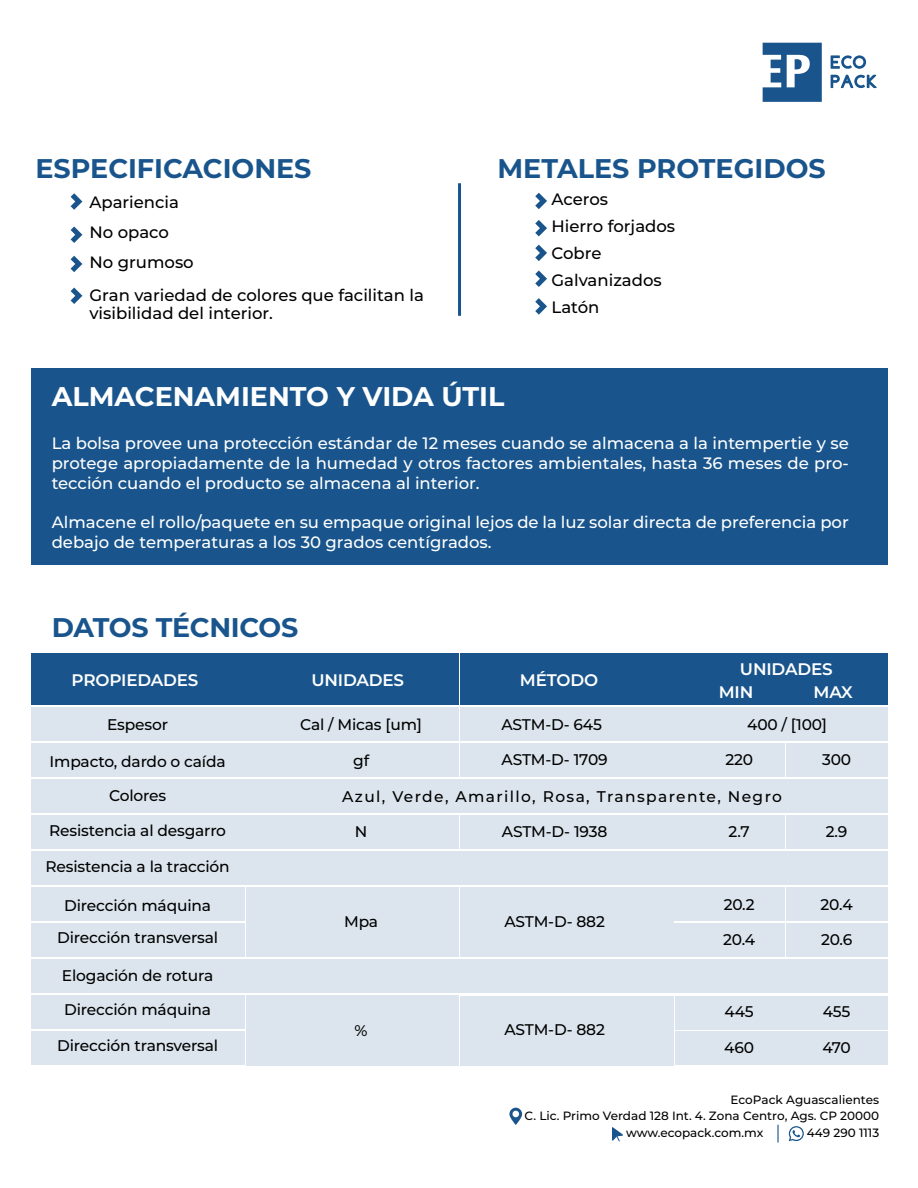
<style>
.page{position:relative;width:918px;height:1188px;background:#fff}
.page>*{position:absolute;margin:0;border:0;box-sizing:border-box;transform-origin:0 0}
.t1{font:700 27px "Montserrat";color:#19558c}
.t2{font:700 27px "Montserrat";color:#fff}
.t3{font:600 16.8px/22.6px "Montserrat";letter-spacing:-.01em;color:#fff}
.t4{font:500 16.5px/19.8px "Montserrat";color:#fff;text-align:justify}
.t5{font:500 16.5px/27px "Montserrat";color:#000}
.t6{font:500 15.45px/32.1px "Montserrat";letter-spacing:-.01em;color:#000;text-align:center}
.t7{font:500 15.45px "Montserrat";letter-spacing:.09em;color:#000}
.t8{font:500 12px/17px "Montserrat";color:#000}
</style>
<div class="page">
<div style="left:31px;top:707px;width:213px;height:34px;background:#dce5ed"></div>
<div style="left:31px;top:743px;width:213px;height:34px;background:#dce5ed"></div>
<div style="left:31px;top:779px;width:213px;height:34px;background:#dce5ed"></div>
<div style="left:31px;top:815px;width:213px;height:34px;background:#dce5ed"></div>
<div style="left:31px;top:851px;width:213px;height:34px;background:#dce5ed"></div>
<div style="left:31px;top:887px;width:213px;height:34px;background:#dce5ed"></div>
<div style="left:31px;top:923px;width:213px;height:34px;background:#dce5ed"></div>
<div style="left:31px;top:959px;width:213px;height:34px;background:#dce5ed"></div>
<div style="left:31px;top:995px;width:213px;height:34px;background:#dce5ed"></div>
<div style="left:31px;top:1031px;width:213px;height:34px;background:#dce5ed"></div>
<div style="left:460px;top:887px;width:213px;height:70px;background:#dce5ed"></div>
<hr style="left:458px;top:183px;width:3px;height:133px;background:#19558c">
<svg style="left:535px;top:193px;width:12px;height:16px"></svg>
<svg style="left:535px;top:220px;width:12px;height:16px"></svg>
<svg style="left:535px;top:245px;width:12px;height:16px"></svg>
<svg style="left:535px;top:270px;width:12px;height:17px"></svg>
<svg style="left:535px;top:298px;width:12px;height:17px"></svg>
<svg style="left:71px;top:193px;width:11px;height:17px"></svg>
<svg style="left:71px;top:226px;width:11px;height:17px"></svg>
<svg style="left:71px;top:256px;width:11px;height:16px"></svg>
<svg style="left:71px;top:288px;width:11px;height:16px"></svg>
<div style="left:31px;top:368px;width:857px;height:197px;background:#19558c"></div>
<div style="left:31px;top:653px;width:213px;height:52px;background:#19558c"></div>
<div style="left:246px;top:653px;width:213px;height:52px;background:#19558c"></div>
<div style="left:460px;top:653px;width:213px;height:52px;background:#19558c"></div>
<div style="left:675px;top:653px;width:213px;height:52px;background:#19558c"></div>
<div style="left:246px;top:707px;width:213px;height:34px;background:#dce5ed"></div>
<div style="left:460px;top:707px;width:213px;height:34px;background:#dce5ed"></div>
<div style="left:675px;top:707px;width:213px;height:34px;background:#dce5ed"></div>
<div style="left:246px;top:743px;width:213px;height:34px;background:#dce5ed"></div>
<div style="left:460px;top:743px;width:213px;height:34px;background:#dce5ed"></div>
<div style="left:675px;top:743px;width:110px;height:34px;background:#dce5ed"></div>
<div style="left:246px;top:779px;width:642px;height:34px;background:#dce5ed"></div>
<div style="left:460px;top:815px;width:213px;height:34px;background:#dce5ed"></div>
<div style="left:247px;top:887px;width:212px;height:70px;background:#dce5ed"></div>
<div style="left:246px;top:959px;width:642px;height:34px;background:#dce5ed"></div>
<div style="left:247px;top:995px;width:212px;height:70px;background:#dce5ed"></div>
<div style="left:460px;top:996px;width:213px;height:69px;background:#dce5ed"></div>
<div style="left:246px;top:815px;width:213px;height:34px;background:#dce5ed"></div>
<div style="left:246px;top:851px;width:642px;height:34px;background:#dce5ed"></div>
<div style="left:787px;top:743px;width:101px;height:34px;background:#dce5ed"></div>
<div style="left:675px;top:815px;width:110px;height:34px;background:#dce5ed"></div>
<div style="left:787px;top:815px;width:101px;height:34px;background:#dce5ed"></div>
<div style="left:675px;top:887px;width:110px;height:34px;background:#dce5ed"></div>
<div style="left:787px;top:887px;width:101px;height:34px;background:#dce5ed"></div>
<div style="left:675px;top:923px;width:110px;height:34px;background:#dce5ed"></div>
<div style="left:787px;top:923px;width:101px;height:34px;background:#dce5ed"></div>
<div style="left:675px;top:996px;width:111px;height:34px;background:#dce5ed"></div>
<div style="left:787px;top:996px;width:101px;height:34px;background:#dce5ed"></div>
<div style="left:675px;top:1031px;width:111px;height:34px;background:#dce5ed"></div>
<div style="left:787px;top:1031px;width:101px;height:34px;background:#dce5ed"></div>
<svg style="left:831px;top:55px;width:35px;height:14px"></svg>
<svg style="left:831px;top:75px;width:46px;height:13px"></svg>
<svg style="left:763px;top:43px;width:59px;height:59px"></svg>
<svg style="left:509px;top:1108px;width:13px;height:17px"></svg>
<svg style="left:612px;top:1127px;width:11px;height:14px"></svg>
<svg style="left:789px;top:1126px;width:15px;height:15px"></svg>
<svg style="left:777px;top:1125px;width:2px;height:18px"></svg>
<h1 class="t1" style="left:35px;top:149px;width:278px">ESPECIFICACIONES</h1>
<p class="t5" style="left:89px;top:187px;width:106px;line-height:30px">Apariencia<br>No opaco<br>No grumoso</p>
<p class="t5" style="left:89px;top:286px;width:336px;line-height:18px">Gran variedad de colores que facilitan la visibilidad del interior.</p>
<h1 class="t1" style="left:497px;top:149px;width:330px">METALES PROTEGIDOS</h1>
<p class="t5" style="left:551px;top:185px;width:125px">Aceros<br>Hierro forjados<br>Cobre<br>Galvanizados<br>Latón</p>
<h1 class="t2" style="left:52px;top:377px;width:454px">ALMACENAMIENTO Y VIDA ÚTIL</h1>
<p class="t4" style="left:52px;top:433px;width:799px">La bolsa provee una protección estándar de 12 meses cuando se almacena a la intempertie y se protege apropiadamente de la humedad y otros factores ambientales, hasta 36 meses de pro&shy;tección cuando el producto se almacena al interior.</p>
<p class="t4" style="left:52px;top:512px;width:799px">Almacene el rollo/paquete en su empaque original lejos de la luz solar directa de preferencia por debajo de temperaturas a los 30 grados centígrados.</p>
<h1 class="t1" style="left:52px;top:608px;width:248px">DATOS TÉCNICOS</h1>
<p class="t3" style="left:72px;top:668px;width:128px">PROPIEDADES</p>
<p class="t3" style="left:312px;top:668px;width:94px">UNIDADES</p>
<p class="t3" style="left:520px;top:668px;width:80px">MÉTODO</p>
<p class="t3" style="left:719px;top:657px;width:115px;text-indent:21px">UNIDADES<br>MIN</p>
<p class="t3" style="left:814px;top:680px;width:41px">MAX</p>
<p class="t6" style="left:107px;top:708px;width:62px">Espesor</p>
<p class="t6" style="left:50px;top:744px;width:178px">Impacto, dardo o caída</p>
<p class="t6" style="left:109px;top:779px;width:59px">Colores</p>
<p class="t6" style="left:49px;top:814px;width:178px">Resistencia al desgarro</p>
<p class="t6" style="left:46px;top:849px;width:186px">Resistencia a la tracción</p>
<p class="t6" style="left:57px;top:889px;width:162px">Dirección máquina<br>Dirección transversal</p>
<p class="t6" style="left:62px;top:958px;width:153px;line-height:33.5px;text-align:left">Elogación de rotura<br>Dirección máquina</p>
<p class="t6" style="left:57px;top:1029px;width:162px">Dirección transversal</p>
<p class="t6" style="left:300px;top:708px;width:123px">Cal / Micas [um]</p>
<p class="t6" style="left:353px;top:744px;width:17px">gf</p>
<p class="t7" style="left:342px;top:786px;width:441px">Azul, Verde, Amarillo, Rosa, Transparente, Negro</p>
<p class="t6" style="left:747px;top:708px;width:81px">400 / [100]</p>
<p class="t6" style="left:725px;top:743px;width:29px">220</p>
<p class="t6" style="left:822px;top:743px;width:31px">300</p>
<p class="t6" style="left:501px;top:708px;width:102px">ASTM-D- 645</p>
<p class="t6" style="left:502px;top:743px;width:108px">ASTM-D- 1709</p>
<p class="t6" style="left:355px;top:815px;width:14px">N</p>
<p class="t6" style="left:502px;top:815px;width:107px">ASTM-D- 1938</p>
<p class="t6" style="left:729px;top:815px;width:23px">2.7</p>
<p class="t6" style="left:826px;top:815px;width:23px">2.9</p>
<p class="t6" style="left:344px;top:905px;width:36px">Mpa</p>
<p class="t6" style="left:504px;top:905px;width:102px">ASTM-D- 882</p>
<p class="t6" style="left:724px;top:888px;width:32px">20.2</p>
<p class="t6" style="left:821px;top:888px;width:34px">20.4</p>
<p class="t6" style="left:723px;top:923px;width:34px">20.4</p>
<p class="t6" style="left:821px;top:923px;width:33px">20.6</p>
<p class="t6" style="left:355px;top:1014px;width:15px">%</p>
<p class="t6" style="left:504px;top:1013px;width:102px">ASTM-D- 882</p>
<p class="t6" style="left:725px;top:995px;width:31px">445</p>
<p class="t6" style="left:823px;top:995px;width:29px">455</p>
<p class="t6" style="left:724px;top:1031px;width:31px">460</p>
<p class="t6" style="left:822px;top:1031px;width:30px">470</p>
<p class="t8" style="left:730px;top:1091px;width:150px">EcoPack Aguascalientes</p>
<p class="t8" style="left:626px;top:1107px;width:255px;text-indent:-101px">C. Lic. Primo Verdad 128 Int. 4. Zona Centro, Ags. CP 20000 www.ecopack.com.mx</p>
<p class="t8" style="left:807px;top:1124px;width:74px">449 290 1113</p>
</div>
